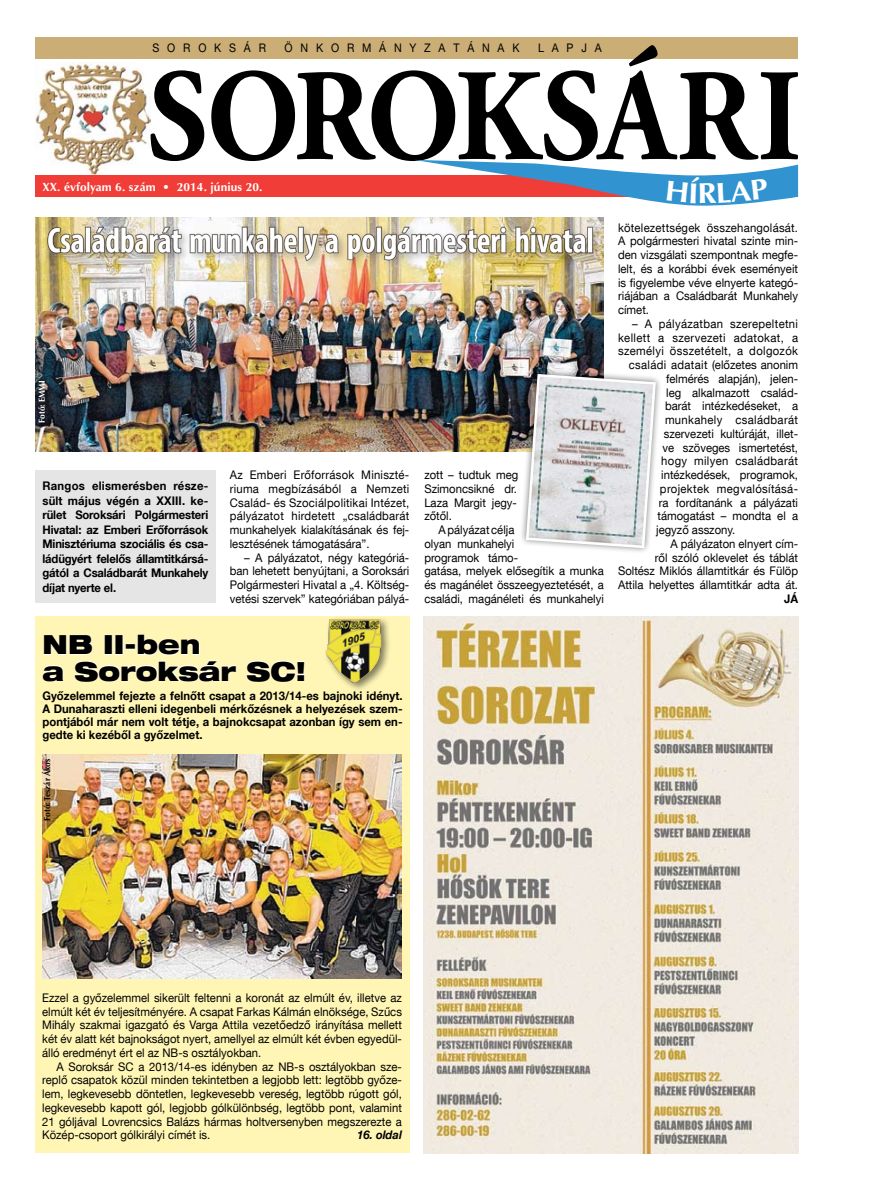
<style>
.page{position:relative;width:885px;height:1191px;background:#fff}
.page>*{position:absolute;margin:0;border:0;box-sizing:border-box;transform-origin:0 0}
.t1{font:900 expanded 26.25px/26.2px "Helvetica Neue LT Com";color:#000;scale:.95 1}
.t2{font:11.88px/13.8px "Helvetica Neue LT Com";color:#000;text-align:justify;scale:.95 1}
.t3{font:700 11.88px/14.5px "Helvetica Neue LT Com";color:#000;text-align:justify;scale:.95 1}
.t4{font:11.88px "Helvetica Neue LT Com";letter-spacing:.03em;color:#000;scale:.95 1}
.t5{font:700 11.88px "Optima CE";letter-spacing:.01em;color:#fff}
.t6{font:11.88px "Helvetica Neue LT Pro";letter-spacing:.73em;color:#000;scale:.9 1}
.t7{font:italic 700 11.88px "Helvetica Neue LT Com";color:#000;scale:.95 1}
.t8{font:700 8.75px "Optima CE";color:#000;scale:.95 1}
.t9{font:700 8.75px "Optima CE";color:#fff;scale:.95 1}
</style>
<div class="page">
<div style="left:35px;top:616px;width:374px;height:537px;background:#fff6b5"></div>
<div style="left:35px;top:175px;width:762px;height:22px;background:#f13d37"></div>
<div style="left:35px;top:37px;width:762px;height:21px;background:#cbad76"></div>
<img style="left:35px;top:63px;width:115px;height:111px">
<svg style="left:150px;top:70px;width:54px;height:91px"></svg>
<div style="left:322px;top:616px;width:77px;height:82px;background:#000;opacity:.5"></div>
<img style="left:324px;top:619px;width:58px;height:64px">
<div style="left:35px;top:470px;width:180px;height:133px;background:#e6e5e5"></div>
<img style="left:423px;top:616px;width:374px;height:538px">
<svg style="left:42px;top:634px;width:194px;height:48px"></svg>
<svg style="left:246px;top:660px;width:59px;height:22px"></svg>
<img style="left:42px;top:754px;width:360px;height:224px">
<img style="left:35px;top:218px;width:568px;height:234px">
<div style="left:519px;top:367px;width:148px;height:193px;background:#000;opacity:.5"></div>
<svg style="left:524px;top:372px;width:133px;height:177px;background:#d0d1d2"></svg>
<img style="left:45px;top:223px;width:557px;height:46px">
<svg style="left:211px;top:45px;width:586px;height:161px"></svg>
<p class="t6" style="left:152px;top:41px;width:128px">SOROKSÁR</p>
<p class="t6" style="left:284px;top:41px;width:262px">ÖNKORMÁNYZATÁNAK</p>
<p class="t6" style="left:538px;top:41px;width:72px">LAPJA</p>
<p class="t5" style="left:43px;top:179px;width:221px">XX. évfolyam 6. szám • 2014. június 20.</p>
<p class="t9" style="left:36px;top:423px;width:46px;rotate:-90deg">Fotó: EMMI</p>
<p class="t3" style="left:43px;top:478px;width:176px">Rangos elismerésben része&shy;sült május végén a XXIII. ke&shy;rület Soroksári Polgármesteri Hivatal: az Emberi Erőforrások Minisztériuma szociális és csa&shy;ládügyért felelős államtitkársá&shy;gától a Családbarát Munkahely díjat nyerte el.</p>
<p class="t2" style="left:230px;top:468px;width:190px">Az Emberi Erőforrások Miniszté&shy;riuma megbízásából a Nemzeti Család- és Szociálpolitikai Intézet, pályázatot hirdetett „családbarát munkahelyek kialakításának és fej&shy;lesztésének támogatására”.</p>
<p class="t2" style="left:230px;top:550px;width:190px;text-indent:14px">– A pályázatot, négy kategóriá&shy;ban lehetett benyújtani, a Soroksári Polgármesteri Hivatal a „4. Költség&shy;vetési szervek” kategóriában pályá-</p>
<h1 class="t1" style="left:43px;top:631px;width:279px">NB II-ben<br>a Soroksár SC!</h1>
<p class="t3" style="left:43px;top:688px;width:380px;line-height:13.1px">Győzelemmel fejezte a felnőtt csapat a 2013/14-es bajnoki idényt.<br>A Dunaharaszti elleni idegenbeli mérkőzésnek a helyezések szem&shy;pontjából már nem volt tétje, a bajnokcsapat azonban így sem en&shy;gedte ki kezéből a győzelmet.</p>
<p class="t8" style="left:42px;top:820px;width:67px;rotate:-90deg">Fotó: Teszár Ákos</p>
<p class="t2" style="left:424px;top:468px;width:100px">zott – tudtuk meg Szimoncsikné dr.<br>Laza Margit jegy&shy;zőtől.</p>
<p class="t2" style="left:424px;top:523px;width:190px;text-align:left;text-indent:14px">A pályázat célja<br>olyan munkahelyi<br>programok támo-<br>gatása, melyek elősegítik a munka és magánélet összeegyeztetését, a családi, magánéleti és munkahelyi</p>
<p class="t2" style="left:617px;top:220px;width:191px">kötelezettségek összehangolását.<br>A polgármesteri hivatal szinte min&shy;den vizsgálati szempontnak megfe&shy;lelt, és a korábbi évek eseményeit is figyelembe véve elnyerte kategó&shy;riájában a Családbarát Munkahely címet.</p>
<p class="t4" style="left:632px;top:316px;width:176px">– A pályázatban szerepeltetni</p>
<p class="t4" style="left:617px;top:330px;width:191px">kellett a szervezeti adatokat, a</p>
<p class="t4" style="left:617px;top:344px;width:191px">személyi összetételt, a dolgozók</p>
<p class="t2" style="left:628px;top:358px;width:180px">családi adatait (előzetes anonim</p>
<p class="t2" style="left:666px;top:371px;width:140px">felmérés alapján), jelen-</p>
<p class="t2" style="left:666px;top:385px;width:140px">leg alkalmazott család-</p>
<p class="t2" style="left:664px;top:399px;width:141px">barát intézkedéseket, a</p>
<p class="t4" style="left:664px;top:412px;width:141px">munkahely családbarát</p>
<p class="t2" style="left:663px;top:426px;width:143px">szervezeti kultúráját, illet-</p>
<p class="t2" style="left:662px;top:440px;width:144px">ve szöveges ismertetést,</p>
<p class="t4" style="left:661px;top:454px;width:145px">hogy milyen családbarát</p>
<p class="t2" style="left:661px;top:468px;width:145px">intézkedések, programok,</p>
<p class="t4" style="left:659px;top:481px;width:147px">projektek megvalósításá-</p>
<p class="t2" style="left:658px;top:495px;width:148px">ra fordítanánk a pályázati</p>
<p class="t2" style="left:657px;top:509px;width:149px">támogatást – mondta el a</p>
<p class="t2" style="left:656px;top:523px;width:85px">jegyző asszony.</p>
<p class="t2" style="left:670px;top:536px;width:136px">A pályázaton elnyert cím-</p>
<p class="t2" style="left:654px;top:550px;width:152px">ről szóló oklevelet és táblát</p>
<p class="t2" style="left:617px;top:564px;width:191px">Soltész Miklós államtitkár és Fülöp</p>
<p class="t2" style="left:617px;top:578px;width:191px">Attila helyettes államtitkár adta át.</p>
<p class="t3" style="left:783px;top:591px;width:16px">JÁ</p>
<p class="t2" style="left:42px;top:990px;width:380px">Ezzel a győzelemmel sikerült feltenni a koronát az elmúlt év, illetve az elmúlt két év teljesítményére. A csapat Farkas Kálmán elnöksége, Szűcs Mihály szakmai igazgató és Varga Attila vezetőedző irányítása mellett két év alatt két bajnokságot nyert, amellyel az elmúlt két évben egyedül&shy;álló eredményt ért el az NB-s osztályokban.</p>
<p class="t2" style="left:42px;top:1059px;width:380px;text-indent:14px">A Soroksár SC a 2013/14-es idényben az NB-s osztályokban sze&shy;replő csapatok közül minden tekintetben a legjobb lett: legtöbb győze&shy;lem, legkevesebb döntetlen, legkevesebb vereség, legtöbb rúgott gól, legkevesebb kapott gól, legjobb gólkülönbség, legtöbb pont, valamint 21 góljával Lovrencsics Balázs hármas holtversenyben megszerezte a Közép-csoport gólkirályi címét is.</p>
<p class="t7" style="left:357px;top:1127px;width:49px">16. oldal</p>
</div>
